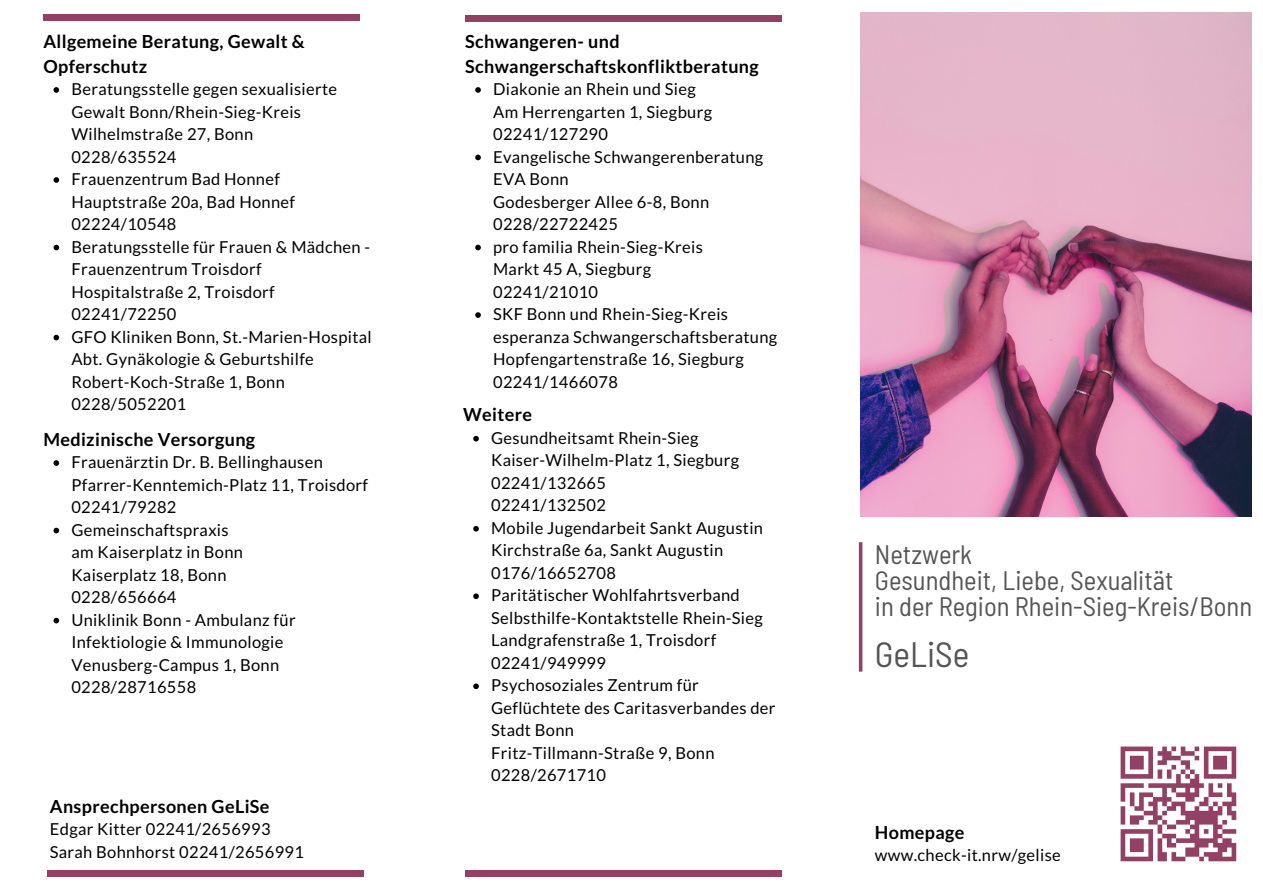
<style>
.page{position:relative;width:1263px;height:894px;background:#fff}
.page>*{position:absolute;margin:0;border:0;box-sizing:border-box;transform-origin:0 0}
.t1{font:semi-condensed 35.25px "Barlow";color:#545454}
.t2{font:semi-condensed 26.55px "Barlow";color:#545454}
.t3{font:700 18px/24.8px "Lato";letter-spacing:.02em;color:#000}
.t4{font:16.5px/22.5px "Lato";letter-spacing:.02em;color:#000}
</style>
<div class="page">
<svg style="left:859px;top:542px;width:3px;height:129px"></svg>
<img style="left:860px;top:13px;width:392px;height:503px">
<svg style="left:475px;top:87px;width:6px;height:6px"></svg>
<svg style="left:475px;top:155px;width:6px;height:5px"></svg>
<svg style="left:475px;top:245px;width:6px;height:5px"></svg>
<svg style="left:475px;top:312px;width:6px;height:6px"></svg>
<svg style="left:473px;top:436px;width:6px;height:5px"></svg>
<svg style="left:473px;top:526px;width:6px;height:5px"></svg>
<svg style="left:473px;top:593px;width:6px;height:6px"></svg>
<svg style="left:473px;top:683px;width:6px;height:6px"></svg>
<svg style="left:54px;top:460px;width:5px;height:5px"></svg>
<svg style="left:54px;top:527px;width:5px;height:6px"></svg>
<svg style="left:54px;top:617px;width:5px;height:6px"></svg>
<div style="left:465px;top:15px;width:316px;height:6px;background:#924064"></div>
<div style="left:465px;top:870px;width:316px;height:6px;background:#924064"></div>
<div style="left:47px;top:870px;width:316px;height:6px;background:#924064"></div>
<div style="left:43px;top:15px;width:317px;height:6px;background:#924064"></div>
<img style="left:1120px;top:746px;width:117px;height:116px">
<svg style="left:54px;top:87px;width:5px;height:6px"></svg>
<svg style="left:54px;top:177px;width:5px;height:6px"></svg>
<svg style="left:54px;top:245px;width:5px;height:5px"></svg>
<svg style="left:54px;top:334px;width:5px;height:6px"></svg>
<p class="t3" style="left:43px;top:28px;width:263px">Allgemeine Beratung, Gewalt &amp;<br>Opferschutz</p>
<p class="t4" style="left:71px;top:77px;width:267px">Beratungsstelle gegen sexualisierte<br>Gewalt Bonn/Rhein-Sieg-Kreis</p>
<p class="t4" style="left:71px;top:122px;width:183px">Wilhelmstraße 27, Bonn</p>
<p class="t4" style="left:71px;top:145px;width:107px">0228/635524</p>
<p class="t4" style="left:71px;top:190px;width:225px">Hauptstraße 20a, Bad Honnef</p>
<p class="t4" style="left:71px;top:212px;width:107px">02224/10548</p>
<p class="t4" style="left:71px;top:167px;width:210px">Frauenzentrum Bad Honnef</p>
<p class="t4" style="left:71px;top:235px;width:300px">Beratungsstelle für Frauen &amp; Mädchen -<br>Frauenzentrum Troisdorf</p>
<p class="t4" style="left:71px;top:280px;width:205px">Hospitalstraße 2, Troisdorf</p>
<p class="t4" style="left:71px;top:302px;width:107px">02241/72250</p>
<p class="t4" style="left:71px;top:325px;width:302px">GFO Kliniken Bonn, St.-Marien-Hospital<br>Abt. Gynäkologie &amp; Geburtshilfe</p>
<p class="t4" style="left:71px;top:370px;width:215px">Robert-Koch-Straße 1, Bonn</p>
<p class="t4" style="left:71px;top:392px;width:116px">0228/5052201</p>
<p class="t3" style="left:43px;top:426px;width:213px">Medizinische Versorgung</p>
<p class="t4" style="left:71px;top:473px;width:298px">Pfarrer-Kenntemich-Platz 11, Troisdorf</p>
<p class="t4" style="left:71px;top:495px;width:107px">02241/79282</p>
<p class="t4" style="left:71px;top:540px;width:173px">am Kaiserplatz in Bonn</p>
<p class="t4" style="left:71px;top:563px;width:157px">Kaiserplatz 18, Bonn</p>
<p class="t4" style="left:71px;top:585px;width:107px">0228/656664</p>
<p class="t4" style="left:71px;top:450px;width:253px">Frauenärztin Dr. B. Bellinghausen</p>
<p class="t4" style="left:71px;top:518px;width:159px">Gemeinschaftspraxis</p>
<p class="t4" style="left:71px;top:608px;width:226px">Uniklinik Bonn - Ambulanz für<br>Infektiologie &amp; Immunologie</p>
<p class="t4" style="left:71px;top:653px;width:209px">Venusberg-Campus 1, Bonn</p>
<p class="t4" style="left:71px;top:675px;width:126px">0228/28716558</p>
<p class="t3" style="left:50px;top:793px;width:221px">Ansprechpersonen GeLiSe</p>
<p class="t4" style="left:50px;top:817px;width:222px">Edgar Kitter 02241/2656993</p>
<p class="t4" style="left:50px;top:839px;width:256px">Sarah Bohnhorst 02241/2656991</p>
<p class="t3" style="left:465px;top:28px;width:295px">Schwangeren- und<br>Schwangerschaftskonfliktberatung</p>
<p class="t4" style="left:493px;top:100px;width:220px">Am Herrengarten 1, Siegburg</p>
<p class="t4" style="left:493px;top:122px;width:116px">02241/127290</p>
<p class="t4" style="left:493px;top:77px;width:204px">Diakonie an Rhein und Sieg</p>
<p class="t4" style="left:493px;top:145px;width:272px">Evangelische Schwangerenberatung<br>EVA Bonn</p>
<p class="t4" style="left:493px;top:190px;width:218px">Godesberger Allee 6-8, Bonn</p>
<p class="t4" style="left:493px;top:212px;width:126px">0228/22722425</p>
<p class="t4" style="left:493px;top:257px;width:160px">Markt 45 A, Siegburg</p>
<p class="t4" style="left:493px;top:280px;width:107px">02241/21010</p>
<p class="t4" style="left:493px;top:235px;width:211px">pro familia Rhein-Sieg-Kreis</p>
<p class="t4" style="left:493px;top:302px;width:286px">SKF Bonn und Rhein-Sieg-Kreis esperanza Schwangerschaftsberatung</p>
<p class="t4" style="left:493px;top:347px;width:252px">Hopfengartenstraße 16, Siegburg</p>
<p class="t4" style="left:493px;top:370px;width:126px">02241/1466078</p>
<p class="t3" style="left:463px;top:402px;width:71px">Weitere</p>
<p class="t4" style="left:491px;top:448px;width:249px">Kaiser-Wilhelm-Platz 1, Siegburg</p>
<p class="t4" style="left:491px;top:471px;width:116px">02241/132665</p>
<p class="t4" style="left:491px;top:493px;width:116px">02241/132502</p>
<p class="t4" style="left:491px;top:538px;width:234px">Kirchstraße 6a, Sankt Augustin</p>
<p class="t4" style="left:491px;top:561px;width:126px">0176/16652708</p>
<p class="t4" style="left:491px;top:426px;width:209px">Gesundheitsamt Rhein-Sieg</p>
<p class="t4" style="left:491px;top:516px;width:273px">Mobile Jugendarbeit Sankt Augustin</p>
<p class="t4" style="left:491px;top:583px;width:273px">Paritätischer Wohlfahrtsverband<br>Selbsthilfe-Kontaktstelle Rhein-Sieg</p>
<p class="t4" style="left:491px;top:628px;width:227px">Landgrafenstraße 1, Troisdorf</p>
<p class="t4" style="left:491px;top:651px;width:116px">02241/949999</p>
<p class="t4" style="left:491px;top:673px;width:286px">Psychosoziales Zentrum für<br>Geflüchtete des Caritasverbandes der<br>Stadt Bonn</p>
<p class="t4" style="left:491px;top:741px;width:225px">Fritz-Tillmann-Straße 9, Bonn</p>
<p class="t4" style="left:491px;top:763px;width:116px">0228/2671710</p>
<p class="t2" style="left:875px;top:537px;width:99px">Netzwerk</p>
<p class="t2" style="left:875px;top:563px;width:300px">Gesundheit, Liebe, Sexualität</p>
<p class="t2" style="left:875px;top:589px;width:379px">in der Region Rhein-Sieg-Kreis/Bonn</p>
<p class="t1" style="left:875px;top:631px;width:96px">GeLiSe</p>
<p class="t3" style="left:875px;top:818px;width:91px">Homepage</p>
<p class="t4" style="left:875px;top:843px;width:187px">www.check-it.nrw/gelise</p>
</div>
